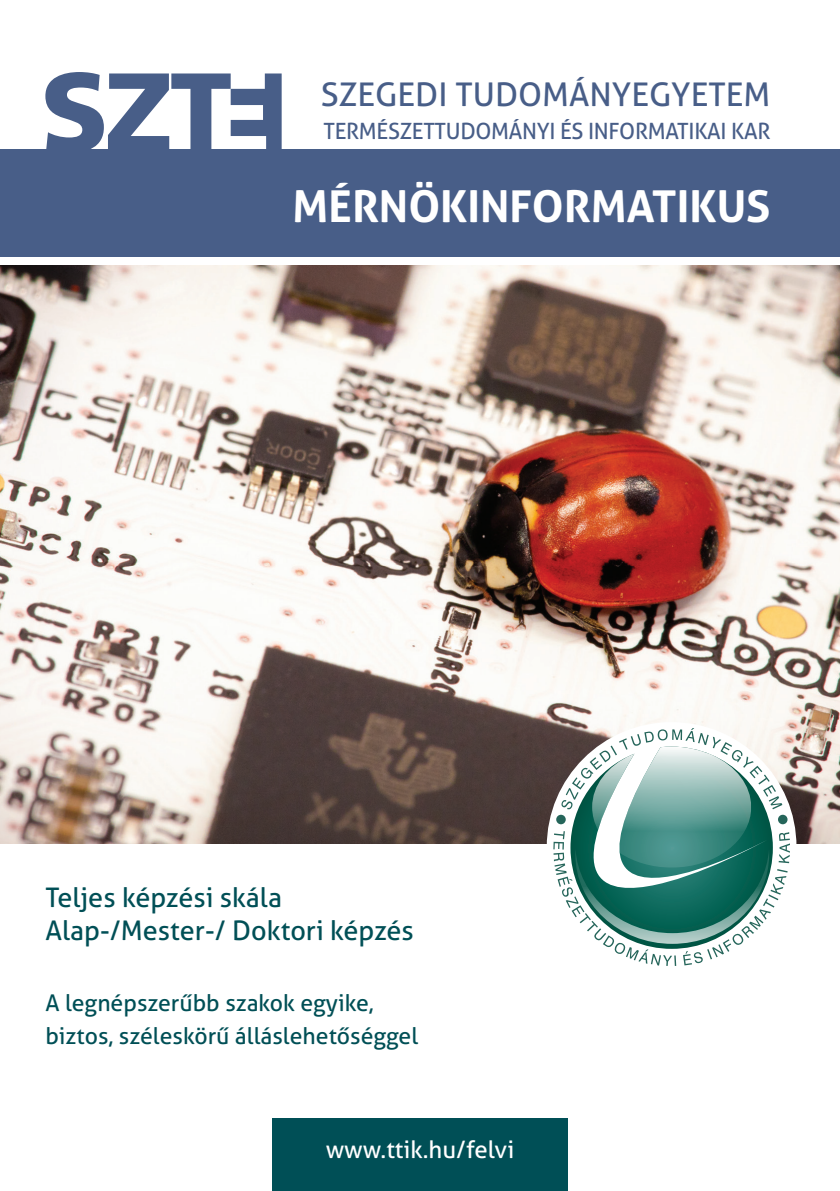
<style>
.page{position:relative;width:840px;height:1191px;background:#fff}
.page>*{position:absolute;margin:0;border:0;box-sizing:border-box;transform-origin:0 0}
.t1{font:700 44px "Aller";color:#fff}
.ALCÍM{font:32.6px "Aller";color:#485e88}
.ALCÍM-2{font:27px/32.4px "Aller";color:#004f56}
.t2{font:24px "Aller";color:#fff}
.ALCÍM-3{font:23px "Aller";color:#004f56}
.ALCÍM-4{font:22.4px "Aller";letter-spacing:-.015em;color:#485e88}
</style>
<div class="page">
<img style="left:0;top:266px;width:839px;height:577px">
<div style="left:0;top:149px;width:839px;height:108px;background:#485e88"></div>
<div style="left:492px;top:746px;width:61px;height:98px;background:#4a3a38"></div>
<svg style="left:553px;top:728px;width:236px;height:238px"></svg>
<div style="left:556px;top:814px;width:9px;height:10px;background:#25655a;border-radius:50%"></div>
<svg style="left:777px;top:814px;width:10px;height:10px"></svg>
<svg style="left:45px;top:72px;width:236px;height:77px"></svg>
<div style="left:272px;top:1119px;width:295px;height:72px;background:#004f56"></div>
<p class="ALCÍM" style="left:320px;top:75px;width:451px">SZEGEDI TUDOMÁNYEGYETEM</p>
<p class="ALCÍM-4" style="left:323px;top:117px;width:448px">TERMÉSZETTUDOMÁNYI ÉS INFORMATIKAI KAR</p>
<p class="t1" style="left:292px;top:179px;width:479px">MÉRNÖKINFORMATIKUS</p>
<p class="ALCÍM-2" style="left:45px;top:881px;width:370px">Teljes képzési skála<br>Alap-/Mester-/ Doktori képzés</p>
<p class="ALCÍM-3" style="left:45px;top:988px;width:329px">A legnépszerűbb szakok egyike,</p>
<p class="ALCÍM-3" style="left:45px;top:1022px;width:374px">biztos, széleskörű álláslehetőséggel</p>
<p class="t2" style="left:325px;top:1134px;width:190px">www.ttik.hu/felvi</p>
</div>
